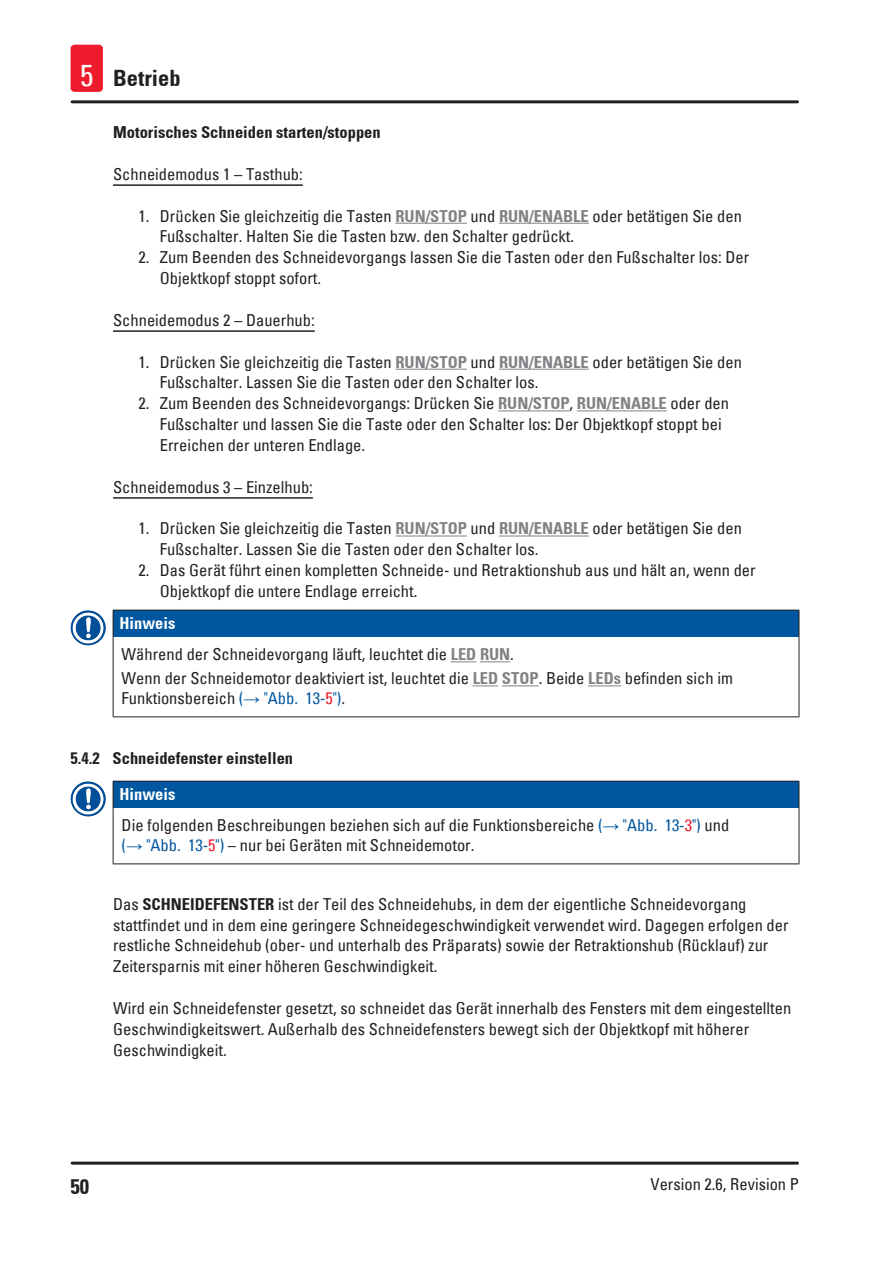
<style>
.page{position:relative;width:893px;height:1263px;background:#fff}
.page>*{position:absolute;margin:0;border:0;box-sizing:border-box;transform-origin:0 0}
.t1{font:700 condensed 22.5px "Univers";color:#231f20}
.t2{font:700 condensed 21px "Univers";color:#231f20}
.Description_text{font:condensed 16.5px/20.9px "Univers";color:#231f20}
.Source_of_danger{font:condensed 16.5px/19.8px "Univers";color:#231f20}
.I_Topic{font:condensed 16.5px "Univers";color:#231f20}
.Subheading{font:700 condensed 16.5px "Univers";color:#231f20}
.Signalword__no_use_a{font:700 condensed 16.5px "Univers";color:#fff}
.s1{font-weight:400;font-size:30px;color:#fff}
.s2{font-weight:700;color:#808285}
.s3{color:#01579f}
.s4{font-family:"Arial";font-stretch:normal;color:#01579f}
.s5{color:#ee1b2d}
.s6{font-weight:700}
</style>
<div class="page">
<hr style="left:72px;top:1161px;width:725px;height:3px;background:#231f20">
<hr style="left:72px;top:100px;width:725px;height:3px;background:#231f20">
<div style="left:71px;top:45px;width:32px;height:47px;background:#ee1b2d;border-radius:4px"></div>
<hr style="left:113px;top:184px;width:190px;height:2px;background:#231f20">
<hr style="left:395px;top:223px;width:72px;height:1px;background:#808285">
<hr style="left:499px;top:223px;width:90px;height:1px;background:#808285">
<hr style="left:113px;top:330px;width:202px;height:2px;background:#231f20">
<hr style="left:395px;top:369px;width:72px;height:1px;background:#808285">
<hr style="left:499px;top:369px;width:90px;height:1px;background:#808285">
<hr style="left:498px;top:410px;width:72px;height:1px;background:#808285">
<hr style="left:577px;top:410px;width:90px;height:1px;background:#808285">
<hr style="left:113px;top:497px;width:200px;height:2px;background:#231f20">
<hr style="left:395px;top:535px;width:72px;height:1px;background:#808285">
<hr style="left:499px;top:535px;width:90px;height:1px;background:#808285">
<div style="left:113px;top:610px;width:686px;height:27px;background:#01579f"></div>
<hr style="left:113px;top:637px;width:1px;height:79px;background:#231f20">
<hr style="left:799px;top:637px;width:1px;height:79px;background:#231f20">
<hr style="left:113px;top:716px;width:686px;height:1px;background:#231f20">
<hr style="left:113px;top:610px;width:686px;height:1px;background:#231f20">
<svg style="left:113px;top:610px;width:1px;height:27px"></svg>
<svg style="left:799px;top:610px;width:1px;height:27px"></svg>
<img style="left:71px;top:610px;width:26px;height:35px">
<svg style="left:451px;top:661px;width:25px;height:1px"></svg>
<hr style="left:480px;top:661px;width:30px;height:1px;background:#808285">
<svg style="left:473px;top:685px;width:25px;height:1px"></svg>
<hr style="left:502px;top:685px;width:37px;height:1px;background:#808285">
<hr style="left:588px;top:685px;width:33px;height:1px;background:#808285">
<div style="left:113px;top:781px;width:686px;height:27px;background:#01579f"></div>
<hr style="left:113px;top:808px;width:1px;height:55px;background:#231f20">
<hr style="left:799px;top:808px;width:1px;height:55px;background:#231f20">
<hr style="left:113px;top:863px;width:686px;height:1px;background:#231f20">
<hr style="left:113px;top:781px;width:686px;height:1px;background:#231f20">
<svg style="left:113px;top:781px;width:1px;height:27px"></svg>
<svg style="left:799px;top:781px;width:1px;height:27px"></svg>
<img style="left:71px;top:781px;width:26px;height:35px">
<h1 class="t1" style="left:80px;top:65px;width:102px"><span class="s1">5</span> Betrieb</h1>
<p class="Subheading" style="left:113px;top:122px;width:269px">Motorisches Schneiden starten/stoppen</p>
<p class="I_Topic" style="left:113px;top:164px;width:191px">Schneidemodus 1 – Tasthub:</p>
<p class="Description_text" style="left:160px;top:205px;width:584px;text-indent:-21px">1. Drücken Sie gleichzeitig die Tasten <span class="s2">RUN/STOP</span> und <span class="s2">RUN/ENABLE</span> oder betätigen Sie den<br>Fußschalter. Halten Sie die Tasten bzw. den Schalter gedrückt.</p>
<p class="Description_text" style="left:160px;top:247px;width:591px;text-indent:-21px">2. Zum Beenden des Schneidevorgangs lassen Sie die Tasten oder den Fußschalter los: Der<br>Objektkopf stoppt sofort.</p>
<p class="I_Topic" style="left:113px;top:310px;width:203px">Schneidemodus 2 – Dauerhub:</p>
<p class="Description_text" style="left:160px;top:351px;width:584px;text-indent:-21px">1. Drücken Sie gleichzeitig die Tasten <span class="s2">RUN/STOP</span> und <span class="s2">RUN/ENABLE</span> oder betätigen Sie den<br>Fußschalter. Lassen Sie die Tasten oder den Schalter los.</p>
<p class="Description_text" style="left:160px;top:393px;width:571px;text-indent:-21px">2. Zum Beenden des Schneidevorgangs: Drücken Sie <span class="s2">RUN/STOP</span>, <span class="s2">RUN/ENABLE</span> oder den<br>Fußschalter und lassen Sie die Taste oder den Schalter los: Der Objektkopf stoppt bei<br>Erreichen der unteren Endlage.</p>
<p class="I_Topic" style="left:113px;top:476px;width:201px">Schneidemodus 3 – Einzelhub:</p>
<p class="Description_text" style="left:160px;top:518px;width:584px;text-indent:-21px">1. Drücken Sie gleichzeitig die Tasten <span class="s2">RUN/STOP</span> und <span class="s2">RUN/ENABLE</span> oder betätigen Sie den<br>Fußschalter. Lassen Sie die Tasten oder den Schalter los.</p>
<p class="Description_text" style="left:160px;top:559px;width:597px;text-indent:-21px">2. Das Gerät führt einen kompletten Schneide- und Retraktionshub aus und hält an, wenn der<br>Objektkopf die untere Endlage erreicht.</p>
<p class="Signalword__no_use_a" style="left:119px;top:613px;width:57px">Hinweis</p>
<p class="Source_of_danger" style="left:122px;top:644px;width:394px">Während der Schneidevorgang läuft, leuchtet die <span class="s2">LED RUN</span>.</p>
<p class="Source_of_danger" style="left:122px;top:668px;width:613px">Wenn der Schneidemotor deaktiviert ist, leuchtet die <span class="s2">LED STOP</span>. Beide <span class="s2">LEDs</span> befinden sich im<br>Funktionsbereich <span class="s3">(</span><span class="s4">→</span> <span class="s3">"Abb. 13‑</span><span class="s5">5</span><span class="s3">")</span>.</p>
<p class="Subheading" style="left:71px;top:748px;width:224px">5.4.2 Schneidefenster einstellen</p>
<p class="Signalword__no_use_a" style="left:119px;top:784px;width:57px">Hinweis</p>
<p class="Source_of_danger" style="left:122px;top:815px;width:609px">Die folgenden Beschreibungen beziehen sich auf die Funktionsbereiche <span class="s3">(</span><span class="s4">→</span> <span class="s3">"Abb. 13‑</span><span class="s5">3</span><span class="s3">")</span> und <span class="s3">(</span><span class="s4">→</span> <span class="s3">"Abb. 13‑</span><span class="s5">5</span><span class="s3">")</span> – nur bei Geräten mit Schneidemotor.</p>
<p class="Description_text" style="left:113px;top:893px;width:677px">Das <span class="s6">SCHNEIDEFENSTER</span> ist der Teil des Schneidehubs, in dem der eigentliche Schneidevorgang stattfindet und in dem eine geringere Schneidegeschwindigkeit verwendet wird. Dagegen erfolgen der restliche Schneidehub (ober- und unterhalb des Präparats) sowie der Retraktionshub (Rücklauf) zur Zeitersparnis mit einer höheren Geschwindigkeit.</p>
<p class="Description_text" style="left:113px;top:997px;width:680px">Wird ein Schneidefenster gesetzt, so schneidet das Gerät innerhalb des Fensters mit dem eingestellten<br>Geschwindigkeitswert. Außerhalb des Schneidefensters bewegt sich der Objektkopf mit höherer<br>Geschwindigkeit.</p>
<p class="t2" style="left:71px;top:1173px;width:20px">50</p>
<p class="Description_text" style="left:650px;top:1173px;width:150px">Version 2.6, Revision P</p>
</div>
